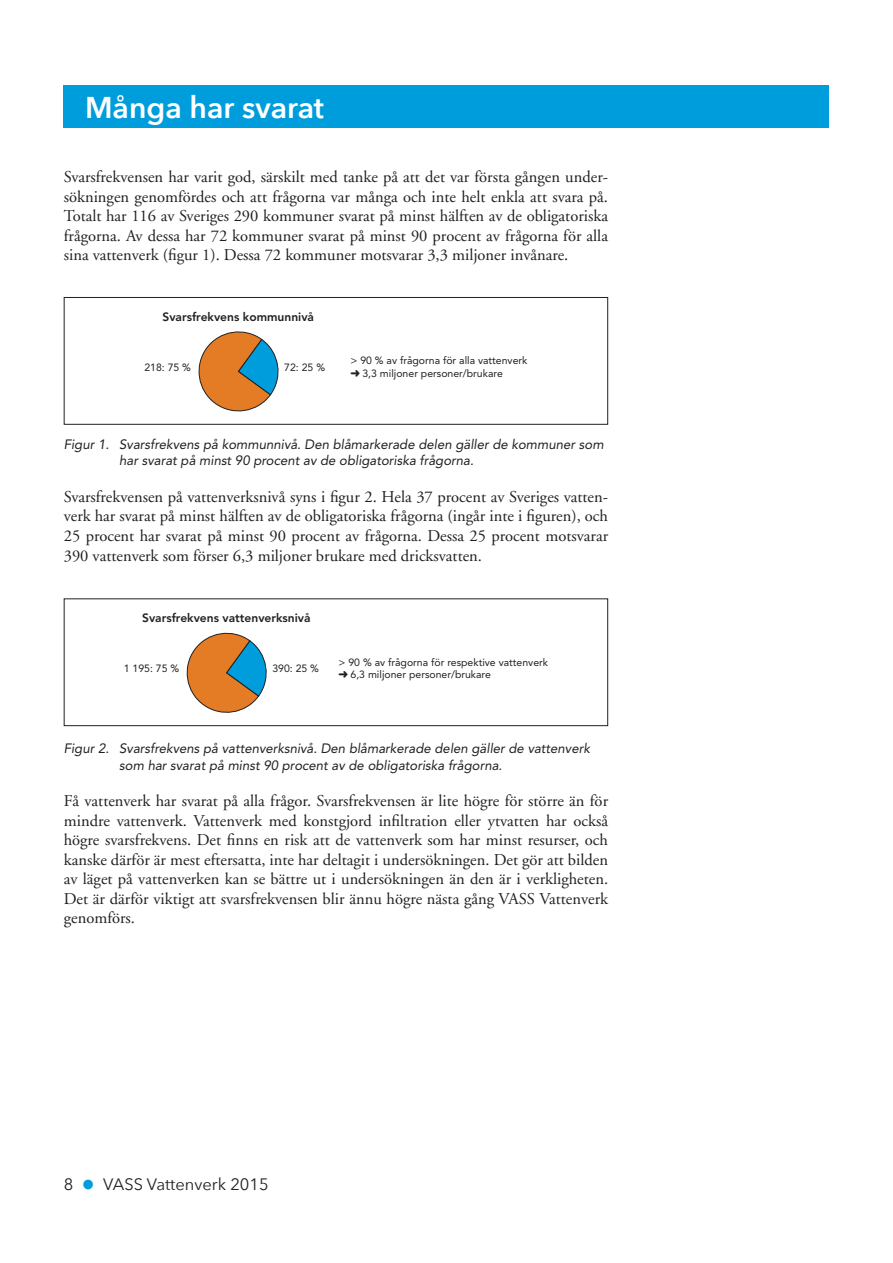
<style>
.page{position:relative;width:893px;height:1263px;background:#fff}
.page>*{position:absolute;margin:0;border:0;box-sizing:border-box;transform-origin:0 0}
.Kapitelrubrik{font:600 30px "Avenir Next";color:#fff}
.Brödtext{font:16.5px/19.5px "Adobe Garamond";color:#231f20;text-align:justify}
.t1{font:16.5px "Avenir Next";color:#231f20}
.Figurtext_under{font:italic 13.5px/16.5px "Avenir";color:#231f20}
.t2{font:800 12px "Avenir";color:#231f20}
.t3{font:10.5px/12.6px "Avenir";color:#231f20}
.s1{font-size:27px;color:#009ddc}
</style>
<div class="page">
<div style="left:64px;top:85px;width:765px;height:43px;background:#009ddc"></div>
<svg style="left:198px;top:331px;width:81px;height:80px"></svg>
<div style="left:64px;top:297px;width:544px;height:128px;border:1px solid #231f20"></div>
<svg style="left:186px;top:632px;width:81px;height:81px"></svg>
<div style="left:64px;top:598px;width:544px;height:128px;border:1px solid #231f20"></div>
<p class="Kapitelrubrik" style="left:85px;top:82px;width:241px">Många har svarat</p>
<p class="Brödtext" style="left:64px;top:168px;width:546px">Svarsfrekvensen har varit god, särskilt med tanke på att det var första gången under&shy;sökningen genomfördes och att frågorna var många och inte helt enkla att svara på.<br>Totalt har 116 av Sveriges 290 kommuner svarat på minst hälften av de obligatoriska frågorna. Av dessa har 72 kommuner svarat på minst 90 procent av frågorna för alla sina vattenverk (figur 1). Dessa 72 kommuner motsvarar 3,3 miljoner invånare.</p>
<p class="t2" style="left:162px;top:309px;width:153px">Svarsfrekvens kommunnivå</p>
<p class="t3" style="left:144px;top:361px;width:48px">218: 75 %</p>
<p class="t3" style="left:284px;top:361px;width:42px">72: 25 %</p>
<p class="t3" style="left:350px;top:354px;width:179px">&gt; 90 % av frågorna för alla vattenverk ➜ 3,3 miljoner personer/brukare</p>
<p class="Figurtext_under" style="left:119px;top:436px;width:486px;text-indent:-56px">Figur 1. Svarsfrekvens på kommunnivå. Den blåmarkerade delen gäller de kommuner som har svarat på minst 90 procent av de obligatoriska frågorna.</p>
<p class="Brödtext" style="left:64px;top:487px;width:546px">Svarsfrekvensen på vattenverksnivå syns i figur 2. Hela 37 procent av Sveriges vatten&shy;verk har svarat på minst hälften av de obligatoriska frågorna (ingår inte i figuren), och 25 procent har svarat på minst 90 procent av frågorna. Dessa 25 procent motsvarar 390 vattenverk som förser 6,3 miljoner brukare med dricksvatten.</p>
<p class="t2" style="left:142px;top:611px;width:170px">Svarsfrekvens vattenverksnivå</p>
<p class="t3" style="left:124px;top:662px;width:57px">1 195: 75 %</p>
<p class="t3" style="left:272px;top:662px;width:48px">390: 25 %</p>
<p class="t3" style="left:339px;top:656px;width:211px">&gt; 90 % av frågorna för respektive vattenverk ➜ 6,3 miljoner personer/brukare</p>
<p class="Figurtext_under" style="left:119px;top:740px;width:472px;text-indent:-56px">Figur 2. Svarsfrekvens på vattenverksnivå. Den blåmarkerade delen gäller de vattenverk som har svarat på minst 90 procent av de obligatoriska frågorna.</p>
<p class="Brödtext" style="left:64px;top:792px;width:546px">Få vattenverk har svarat på alla frågor. Svarsfrekvensen är lite högre för större än för mindre vattenverk. Vattenverk med konstgjord infiltration eller ytvatten har också högre svarsfrekvens. Det finns en risk att de vattenverk som har minst resurser, och kanske därför är mest eftersatta, inte har deltagit i undersökningen. Det gör att bilden av läget på vattenverken kan se bättre ut i undersökningen än den är i verkligheten.<br>Det är därför viktigt att svarsfrekvensen blir ännu högre nästa gång VASS Vattenverk genomförs.</p>
<p class="t1" style="left:64px;top:1170px;width:206px">8 <span class="s1">•</span> VASS Vattenverk 2015</p>
</div>
